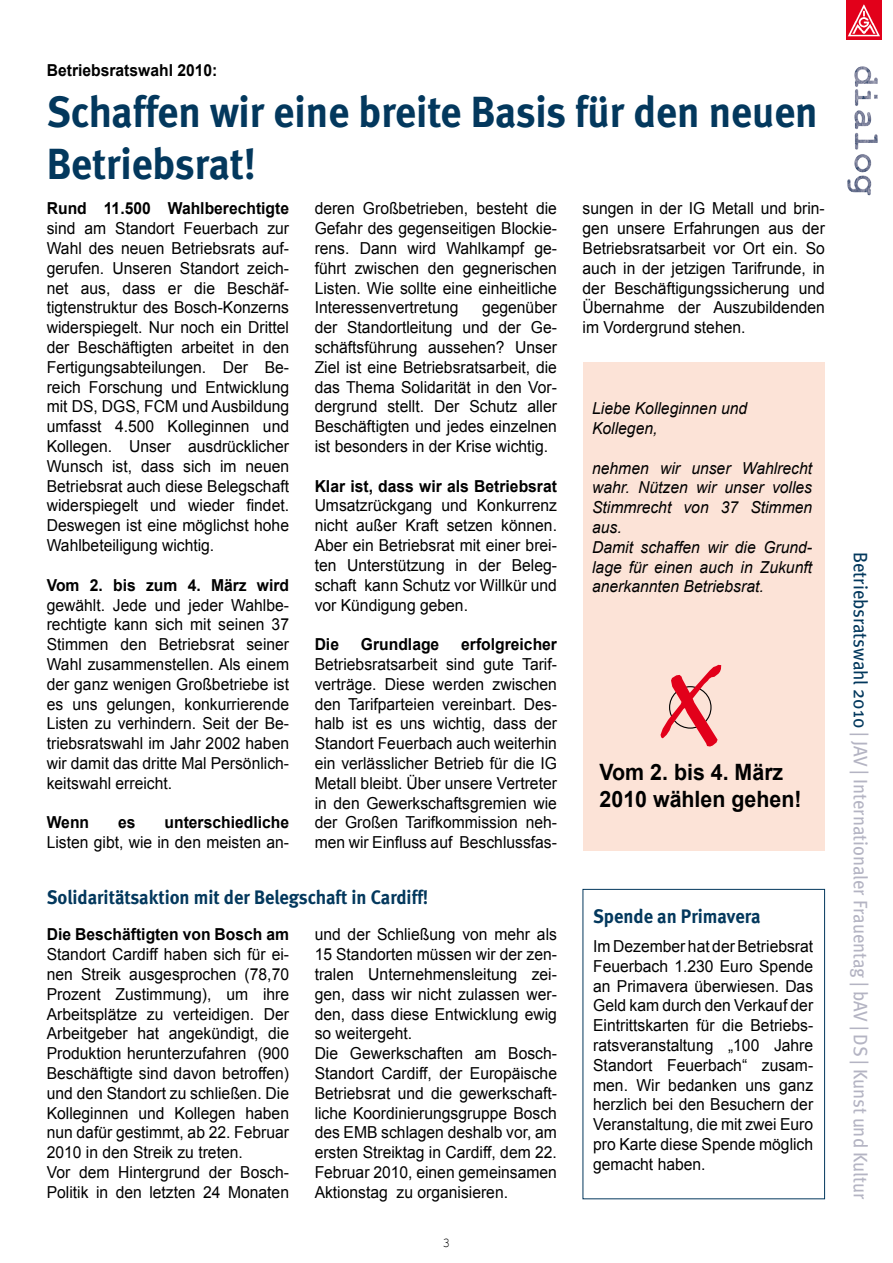
<style>
.page{position:relative;width:893px;height:1263px;background:#fff}
.page>*{position:absolute;margin:0;border:0;box-sizing:border-box;transform-origin:0 0}
.t1{font:700 43.5px/52.2px "Meta";color:#03385d;scale:.95 1}
.t2{font:700 22.5px/27px "Arial";color:#000;scale:.95 1}
.t3{font:19.5px "Meta";color:#b4b4c3;scale:.95 1}
.t4{font:700 19.5px "Meta";color:#03385d;scale:.95 1}
.t5{font:16.5px/19.8px "Arial";color:#000;text-align:justify;scale:.95 1}
.t6{font:italic 16.5px/19.8px "Arial";color:#000;scale:.95 1}
.t7{font:700 16.5px "Arial";color:#000;scale:.95 1}
.t8{font:13.5px "Courier New";color:#000;scale:.95 1}
.s1{color:#03385d}
</style>
<div class="page">
<div style="left:583px;top:363px;width:242px;height:488px;background:#fce3d7"></div>
<img style="left:854px;top:66px;width:24px;height:64px">
<img style="left:846px;top:0;width:35px;height:39px">
<div style="left:583px;top:889px;width:242px;height:310px;border:1px solid #03385d"></div>
<svg style="left:660px;top:665px;width:61px;height:81px"></svg>
<p class="t7" style="left:47px;top:59px;width:181px">Betriebsratswahl 2010:</p>
<h1 class="t1" style="left:47px;top:85px;width:813px">Schaffen wir eine breite Basis für den neuen<br>Betriebsrat!</h1>
<p class="t7" style="left:47px;top:198px;width:257px">Rund 11.500 Wahlberechtigte</p>
<p class="t5" style="left:47px;top:219px;width:257px">sind am Standort Feuerbach zur Wahl des neuen Betriebsrats auf&shy;gerufen. Unseren Standort zeich&shy;net aus, dass er die Beschäf&shy;tigtenstruktur des Bosch-Konzerns widerspiegelt. Nur noch ein Drittel der Beschäftigten arbeitet in den Fertigungsabteilungen. Der Be&shy;reich Forschung und Entwicklung mit DS, DGS, FCM und Ausbildung umfasst 4.500 Kolleginnen und Kollegen. Unser ausdrücklicher Wunsch ist, dass sich im neuen Betriebsrat auch diese Belegschaft widerspiegelt und wieder findet.<br>Deswegen ist eine möglichst hohe Wahlbeteiligung wichtig.</p>
<p class="t7" style="left:47px;top:574px;width:257px">Vom 2. bis zum 4. März wird</p>
<p class="t5" style="left:47px;top:595px;width:257px">gewählt. Jede und jeder Wahlbe&shy;rechtigte kann sich mit seinen 37<br>Stimmen den Betriebsrat seiner Wahl zusammenstellen. Als einem der ganz wenigen Großbetriebe ist es uns gelungen, konkurrierende Listen zu verhindern. Seit der Be&shy;triebsratswahl im Jahr 2002 haben wir damit das dritte Mal Persönlich&shy;keitswahl erreicht.</p>
<p class="t7" style="left:47px;top:812px;width:46px">Wenn</p>
<p class="t7" style="left:118px;top:812px;width:20px">es</p>
<p class="t7" style="left:165px;top:812px;width:133px">unterschiedliche</p>
<p class="t5" style="left:47px;top:833px;width:257px">Listen gibt, wie in den meisten an-</p>
<p class="t5" style="left:315px;top:199px;width:257px">deren Großbetrieben, besteht die Gefahr des gegenseitigen Blockie&shy;rens. Dann wird Wahlkampf ge&shy;führt zwischen den gegnerischen Listen. Wie sollte eine einheitliche Interessenvertretung</p>
<p class="t5" style="left:315px;top:298px;width:257px;text-indent:167px">gegenüber der Standortleitung und der Ge&shy;schäftsführung aussehen? Unser Ziel ist eine Betriebsratsarbeit, die das Thema Solidarität in den Vor&shy;dergrund stellt. Der Schutz aller Beschäftigten und jedes einzelnen ist besonders in der Krise wichtig.</p>
<p class="t7" style="left:315px;top:475px;width:257px">Klar ist, dass wir als Betriebsrat</p>
<p class="t5" style="left:315px;top:496px;width:257px">Umsatzrückgang und Konkurrenz nicht außer Kraft setzen können.<br>Aber ein Betriebsrat mit einer brei&shy;ten Unterstützung in der Beleg&shy;schaft kann Schutz vor Willkür und vor Kündigung geben.</p>
<p class="t7" style="left:315px;top:633px;width:27px">Die</p>
<p class="t7" style="left:361px;top:633px;width:84px">Grundlage</p>
<p class="t7" style="left:461px;top:633px;width:102px">erfolgreicher</p>
<p class="t5" style="left:315px;top:654px;width:257px">Betriebsratsarbeit sind gute Tarif&shy;verträge. Diese werden zwischen den Tarifparteien vereinbart. Des&shy;halb ist es uns wichtig, dass der Standort Feuerbach auch weiterhin ein verlässlicher Betrieb für die IG Metall bleibt. Über unsere Vertreter in den Gewerkschaftsgremien wie der Großen Tarifkommission neh&shy;men wir Einfluss auf Beschlussfas-</p>
<p class="t4" style="left:47px;top:886px;width:403px">Solidaritätsaktion mit der Belegschaft in Cardiff!</p>
<p class="t5" style="left:315px;top:925px;width:257px;text-align:left">und der Schließung von mehr als<br>15 Standorten müssen wir der zen&shy;tralen Unternehmensleitung zei&shy;gen, dass wir nicht zulassen wer&shy;den, dass diese Entwicklung ewig so weitergeht.<br>Die Gewerkschaften am Bosch-<br>Standort Cardiff, der Europäische<br>Betriebsrat und die gewerkschaft&shy;liche Koordinierungsgruppe Bosch des EMB schlagen deshalb vor, am ersten Streiktag in Cardiff, dem 22.<br>Februar 2010, einen gemeinsamen<br>Aktionstag zu organisieren.</p>
<p class="t7" style="left:47px;top:924px;width:257px">Die Beschäftigten von Bosch am</p>
<p class="t5" style="left:47px;top:945px;width:257px;text-align:left">Standort Cardiff haben sich für ei&shy;nen Streik ausgesprochen (78,70<br>Prozent Zustimmung), um ihre Arbeitsplätze zu verteidigen. Der Arbeitgeber hat angekündigt, die Produktion herunterzufahren (900<br>Beschäftigte sind davon betroffen) und den Standort zu schließen. Die Kolleginnen und Kollegen haben nun dafür gestimmt, ab 22. Februar 2010 in den Streik zu treten.<br>Vor dem Hintergrund der Bosch-Politik in den letzten 24 Monaten</p>
<p class="t8" style="left:443px;top:1234px;width:10px">3</p>
<p class="t5" style="left:583px;top:199px;width:257px">sungen in der IG Metall und brin&shy;gen unsere Erfahrungen aus der Betriebsratsarbeit vor Ort ein. So auch in der jetzigen Tarifrunde, in der Beschäftigungssicherung und Übernahme der Auszubildenden im Vordergrund stehen.</p>
<p class="t6" style="left:592px;top:399px;width:165px">Liebe Kolleginnen und<br>Kollegen,</p>
<p class="t6" style="left:592px;top:458px;width:233px">nehmen wir unser Wahlrecht wahr. Nützen wir unser volles<br>Stimmrecht von 37 Stimmen aus.<br>Damit schaffen wir die Grund&shy;lage für einen auch in Zukunft anerkannten Betriebsrat.</p>
<h2 class="t2" style="left:600px;top:759px;width:214px">Vom 2. bis 4. März<br>2010 wählen gehen!</h2>
<p class="t4" style="left:593px;top:905px;width:178px">Spende an Primavera</p>
<p class="t5" style="left:593px;top:936px;width:233px">Im Dezember hat der Betriebsrat Feuerbach 1.230 Euro Spende an Primavera überwiesen. Das Geld kam durch den Verkauf der Eintrittskarten für die Betriebs&shy;ratsveranstaltung „100 Jahre Standort Feuerbach“ zusam&shy;men. Wir bedanken uns ganz herzlich bei den Besuchern der Veranstaltung, die mit zwei Euro pro Karte diese Spende möglich gemacht haben.</p>
<p class="t3" style="left:872px;top:552px;width:682px;rotate:90deg"><span class="s1">Betriebsratswahl 2010</span> | JAV | Internationaler Frauentag | bAV | DS | Kunst und Kultur</p>
</div>
